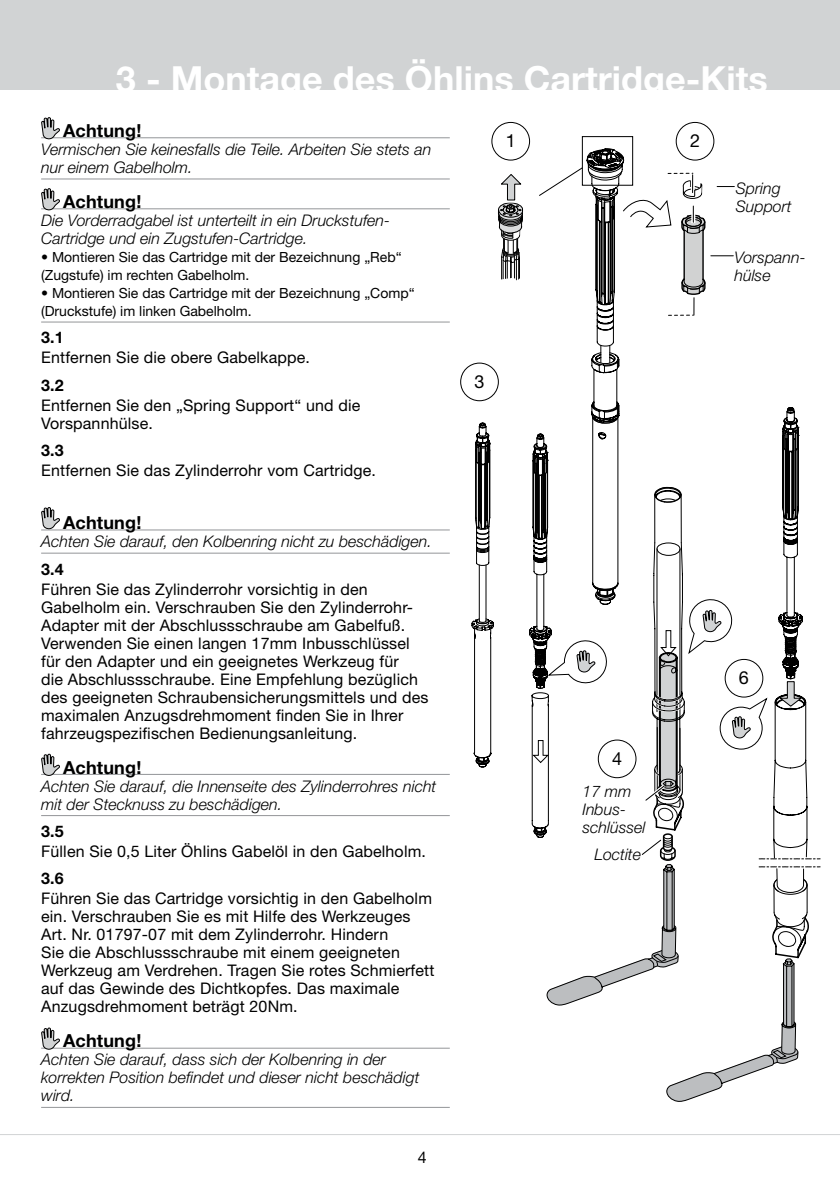
<style>
.page{position:relative;width:840px;height:1191px;background:#fff}
.page>*{position:absolute;margin:0;border:0;box-sizing:border-box;transform-origin:0 0}
.t1{font:700 36px "Helvetica Neue LT Std";color:#fff}
.t2{font:700 18px "Helvetica Neue LT Std";letter-spacing:.01em;color:#000}
.t3{font:18px "Helvetica Neue LT Std";color:#000}
.t4{font:16px/18px "Helvetica Neue LT Std";letter-spacing:.01em;color:#000}
.t5{font:italic 300 16px/18px "Helvetica Neue LT Std";color:#000}
.t6{font:700 16px "Helvetica Neue LT Std";color:#000}
.t7{font:14px/18px "Helvetica Neue LT Std";color:#000}
</style>
<div class="page">
<div style="left:0;top:0;width:839px;height:90px;background:#d1d3d4"></div>
<hr style="left:0;top:1134px;width:839px;height:1px;background:#d1d3d4">
<hr style="left:41px;top:137px;width:408px;height:1px;background:#939598">
<hr style="left:41px;top:179px;width:408px;height:1px;background:#939598">
<hr style="left:41px;top:208px;width:408px;height:1px;background:#939598">
<hr style="left:41px;top:322px;width:408px;height:1px;background:#939598">
<hr style="left:41px;top:529px;width:408px;height:1px;background:#939598">
<hr style="left:41px;top:553px;width:408px;height:1px;background:#939598">
<hr style="left:41px;top:774px;width:408px;height:1px;background:#939598">
<hr style="left:41px;top:815px;width:408px;height:1px;background:#939598">
<hr style="left:41px;top:1047px;width:408px;height:1px;background:#939598">
<hr style="left:41px;top:1107px;width:408px;height:1px;background:#939598">
<svg style="left:41px;top:117px;width:19px;height:22px"></svg>
<svg style="left:41px;top:188px;width:19px;height:22px"></svg>
<svg style="left:41px;top:507px;width:19px;height:22px"></svg>
<svg style="left:41px;top:753px;width:19px;height:23px"></svg>
<svg style="left:41px;top:1027px;width:19px;height:22px"></svg>
<div style="left:491px;top:122px;width:38px;height:39px;border:1px solid #000;border-radius:50%"></div>
<div style="left:675px;top:122px;width:39px;height:39px;border:1px solid #000;border-radius:50%"></div>
<div style="left:460px;top:362px;width:38px;height:39px;border:1px solid #000;border-radius:50%"></div>
<svg style="left:471px;top:423px;width:22px;height:344px"></svg>
<div style="left:581px;top:136px;width:51px;height:50px;border:1px solid #000"></div>
<svg style="left:498px;top:174px;width:25px;height:107px"></svg>
<svg style="left:529px;top:148px;width:290px;height:954px"></svg>
<h1 class="t1" style="left:116px;top:56px;width:653px">3 - Montage des Öhlins Cartridge-Kits</h1>
<p class="t2" style="left:63px;top:119px;width:80px">Achtung!</p>
<p class="t5" style="left:41px;top:140px;width:391px">Vermischen Sie keinesfalls die Teile. Arbeiten Sie stets an nur einem Gabelholm.</p>
<p class="t2" style="left:63px;top:190px;width:80px">Achtung!</p>
<p class="t5" style="left:41px;top:211px;width:350px">Die Vorderradgabel ist unterteilt in ein Druckstufen-<br>Cartridge und ein Zugstufen-Cartridge.</p>
<p class="t7" style="left:41px;top:248px;width:362px">• Montieren Sie das Cartridge mit der Bezeichnung „Reb“ (Zugstufe) im rechten Gabelholm.</p>
<p class="t7" style="left:41px;top:284px;width:375px">• Montieren Sie das Cartridge mit der Bezeichnung „Comp“ (Druckstufe) im linken Gabelholm.</p>
<p class="t6" style="left:41px;top:328px;width:24px">3.1</p>
<p class="t4" style="left:41px;top:348px;width:270px">Entfernen Sie die obere Gabelkappe.</p>
<p class="t6" style="left:41px;top:375px;width:24px">3.2</p>
<p class="t4" style="left:41px;top:396px;width:320px">Entfernen Sie den „Spring Support“ und die<br>Vorspannhülse.</p>
<p class="t6" style="left:41px;top:440px;width:24px">3.3</p>
<p class="t4" style="left:41px;top:461px;width:336px">Entfernen Sie das Zylinderrohr vom Cartridge.</p>
<p class="t2" style="left:63px;top:511px;width:80px">Achtung!</p>
<p class="t5" style="left:41px;top:532px;width:392px">Achten Sie darauf, den Kolbenring nicht zu beschädigen.</p>
<p class="t6" style="left:41px;top:559px;width:24px">3.4</p>
<p class="t4" style="left:41px;top:579px;width:389px">Führen Sie das Zylinderrohr vorsichtig in den Gabelholm ein. Verschrauben Sie den Zylinderrohr-Adapter mit der Abschlussschraube am Gabelfuß.<br>Verwenden Sie einen langen 17mm Inbusschlüssel für den Adapter und ein geeignetes Werkzeug für<br>die Abschlussschraube. Eine Empfehlung bezüglich des geeigneten Schraubensicherungsmittels und des maximalen Anzugsdrehmoment finden Sie in Ihrer fahrzeugspezifischen Bedienungsanleitung.</p>
<p class="t2" style="left:63px;top:756px;width:80px">Achtung!</p>
<p class="t5" style="left:41px;top:776px;width:396px">Achten Sie darauf, die Innenseite des Zylinderrohres nicht mit der Stecknuss zu beschädigen.</p>
<p class="t6" style="left:41px;top:821px;width:24px">3.5</p>
<p class="t4" style="left:41px;top:842px;width:386px">Füllen Sie 0,5 Liter Öhlins Gabelöl in den Gabelholm.</p>
<p class="t6" style="left:41px;top:868px;width:24px">3.6</p>
<p class="t4" style="left:41px;top:889px;width:394px">Führen Sie das Cartridge vorsichtig in den Gabelholm ein. Verschrauben Sie es mit Hilfe des Werkzeuges Art. Nr. 01797-07 mit dem Zylinderrohr. Hindern<br>Sie die Abschlussschraube mit einem geeigneten Werkzeug am Verdrehen. Tragen Sie rotes Schmierfett auf das Gewinde des Dichtkopfes. Das maximale Anzugsdrehmoment beträgt 20Nm.</p>
<p class="t2" style="left:63px;top:1030px;width:80px">Achtung!</p>
<p class="t5" style="left:41px;top:1050px;width:379px">Achten Sie darauf, dass sich der Kolbenring in der korrekten Position befindet und dieser nicht beschädigt wird.</p>
<p class="t3" style="left:505px;top:130px;width:12px">1</p>
<p class="t3" style="left:689px;top:130px;width:12px">2</p>
<p class="t5" style="left:735px;top:179px;width:57px">Spring<br>Support</p>
<p class="t5" style="left:734px;top:248px;width:73px">Vorspann&shy;hülse</p>
<p class="t3" style="left:474px;top:371px;width:12px">3</p>
<p class="t3" style="left:738px;top:667px;width:12px">6</p>
<p class="t3" style="left:611px;top:747px;width:12px">4</p>
<p class="t5" style="left:582px;top:782px;width:64px">17 mm<br>Inbus&shy;schlüssel</p>
<p class="t5" style="left:594px;top:845px;width:48px">Loctite</p>
<p class="t4" style="left:417px;top:1148px;width:10px">4</p>
</div>
